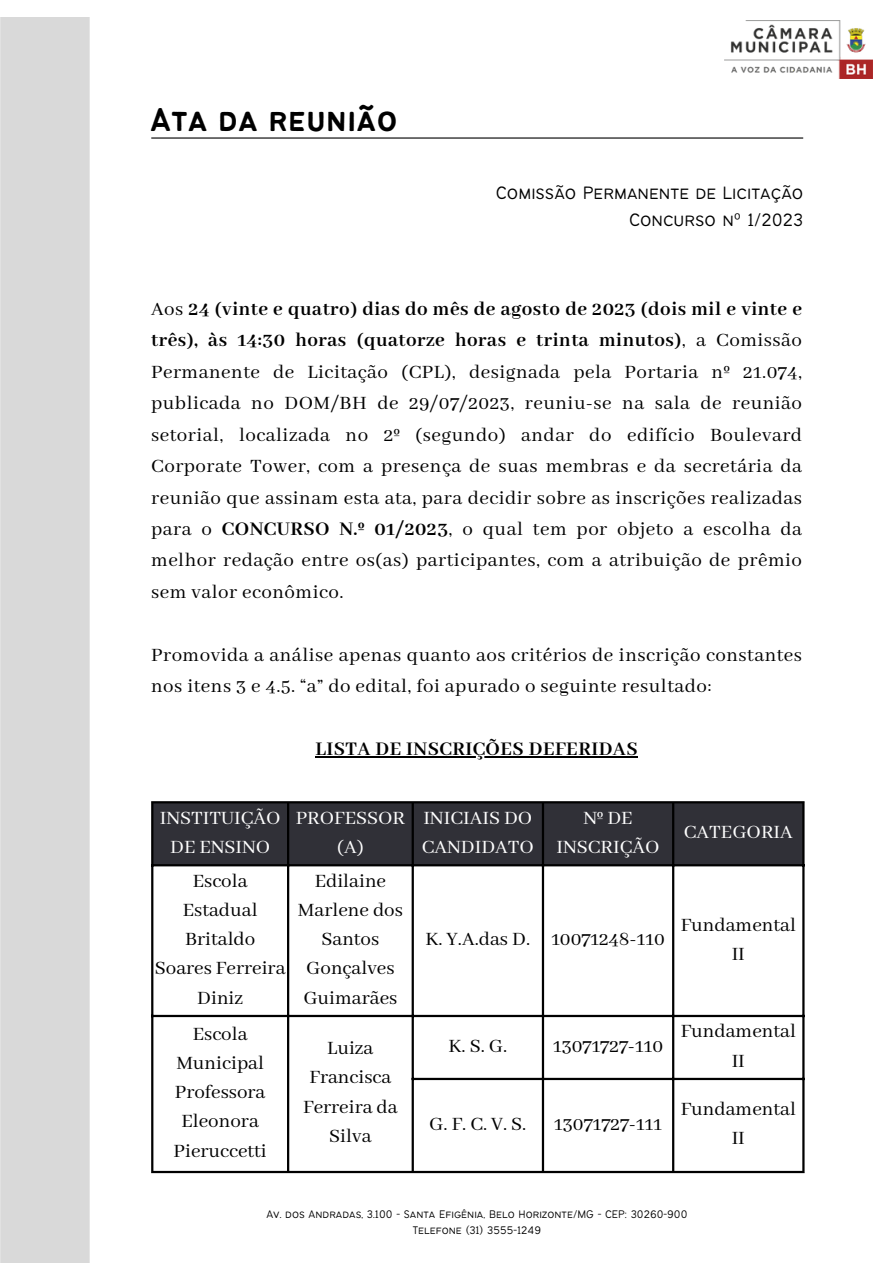
<style>
.page{position:relative;width:893px;height:1264px;background:#fff}
.page>*{position:absolute;margin:0;border:0;box-sizing:border-box;transform-origin:0 0}
.t1{font:36.3px "Bantayog";color:#000}
.t2{font:21px/29.2px "Abhaya Libre";color:#000;text-align:center}
.t3{font:21px/31.5px "Abhaya Libre";letter-spacing:.025em;color:#000}
.t4{font:21px/29.2px "Abhaya Libre";color:#fff;text-align:center}
.t5{font:700 21px "Abhaya Libre";letter-spacing:.025em;color:#000}
.t6{font:300 19.65px "Bantayog";color:#000}
.t7{font:300 12px/15.8px "Bantayog";color:#000;text-align:center}
.s1{font-weight:700}
</style>
<div class="page">
<div style="left:0;top:17px;width:90px;height:1245px;background:#d9d9d9"></div>
<hr style="left:151px;top:137px;width:652px;height:2px;background:#000">
<img style="left:724px;top:20px;width:148px;height:59px">
<hr style="left:315px;top:756px;width:323px;height:1px;background:#000">
<div style="left:153px;top:803px;width:649px;height:61px;background:#303037"></div>
<hr style="left:151px;top:803px;width:2px;height:367px;background:#000">
<hr style="left:287px;top:803px;width:2px;height:367px;background:#000">
<hr style="left:411px;top:803px;width:3px;height:367px;background:#000">
<hr style="left:542px;top:803px;width:2px;height:367px;background:#000">
<hr style="left:672px;top:803px;width:2px;height:367px;background:#000">
<hr style="left:802px;top:803px;width:2px;height:367px;background:#000">
<hr style="left:151px;top:801px;width:653px;height:2px;background:#000">
<hr style="left:151px;top:864px;width:653px;height:2px;background:#000">
<hr style="left:151px;top:1014px;width:653px;height:3px;background:#000">
<hr style="left:411px;top:1077px;width:393px;height:3px;background:#000">
<hr style="left:151px;top:1170px;width:653px;height:3px;background:#000">
<p class="t1" style="left:150px;top:105px;width:249px">Ata da reunião</p>
<p class="t6" style="left:496px;top:185px;width:309px">Comissão Permanente de Licitação</p>
<p class="t6" style="left:629px;top:212px;width:176px">Concurso nº 1/2023</p>
<p class="t2" style="left:151px;top:293px;width:652px;line-height:31.5px;text-align:justify">Aos <span class="s1">24 (vinte e quatro) dias do mês de agosto de 2023 (dois mil e vinte e três), às 14:30 horas (quatorze horas e trinta minutos)</span>, a Comissão Permanente de Licitação (CPL), designada pela Portaria nº 21.074, publicada no DOM/BH de 29/07/2023, reuniu-se na sala de reunião setorial, localizada no 2º (segundo) andar do edifício Boulevard Corporate Tower, com a presença de suas membras e da secretária da reunião que assinam esta ata, para decidir sobre as inscrições realizadas para o <span class="s1">CONCURSO N.º 01/2023</span>, o qual tem por objeto a escolha da melhor redação entre os(as) participantes, com a atribuição de prêmio sem valor econômico.</p>
<p class="t3" style="left:151px;top:640px;width:652px">Promovida a análise apenas quanto aos critérios de inscrição constantes nos itens 3 e 4.5. “a” do edital, foi apurado o seguinte resultado:</p>
<p class="t5" style="left:315px;top:737px;width:323px">LISTA DE INSCRIÇÕES DEFERIDAS</p>
<p class="t4" style="left:160px;top:803px;width:122px">INSTITUIÇÃO<br>DE ENSINO</p>
<p class="t4" style="left:296px;top:803px;width:111px">PROFESSOR (A)</p>
<p class="t4" style="left:421px;top:803px;width:114px;text-align:left">INICIAIS DO<br>CANDIDATO</p>
<p class="t4" style="left:556px;top:803px;width:105px">Nº DE<br>INSCRIÇÃO</p>
<p class="t2" style="left:193px;top:866px;width:56px">Escola</p>
<p class="t2" style="left:155px;top:896px;width:132px">Estadual<br>Britaldo<br>Soares Ferreira<br>Diniz</p>
<p class="t2" style="left:193px;top:1019px;width:56px">Escola</p>
<p class="t2" style="left:173px;top:1048px;width:95px">Municipal<br>Professora<br>Eleonora<br>Pieruccetti</p>
<p class="t2" style="left:298px;top:866px;width:106px">Edilaine<br>Marlene dos<br>Santos<br>Gonçalves<br>Guimarães</p>
<p class="t2" style="left:425px;top:925px;width:106px">K. Y.A.das D.</p>
<p class="t2" style="left:551px;top:925px;width:115px">10071248-110</p>
<p class="t2" style="left:303px;top:1034px;width:96px">Luiza<br>Francisca<br>Ferreira da<br>Silva</p>
<p class="t2" style="left:448px;top:1032px;width:60px">K. S. G.</p>
<p class="t2" style="left:553px;top:1032px;width:111px">13071727-110</p>
<p class="t2" style="left:429px;top:1109px;width:99px">G. F. C. V. S.</p>
<p class="t2" style="left:554px;top:1109px;width:109px">13071727-111</p>
<p class="t4" style="left:683px;top:818px;width:110px">CATEGORIA</p>
<p class="t2" style="left:680px;top:910px;width:117px">Fundamental<br>II</p>
<p class="t2" style="left:680px;top:1017px;width:117px">Fundamental<br>II</p>
<p class="t2" style="left:680px;top:1095px;width:117px">Fundamental<br>II</p>
<p class="t7" style="left:266px;top:1207px;width:422px">Av. dos Andradas, 3.100 - Santa Efigênia, Belo Horizonte/MG - CEP: 30260-900<br>Telefone (31) 3555-1249</p>
</div>
